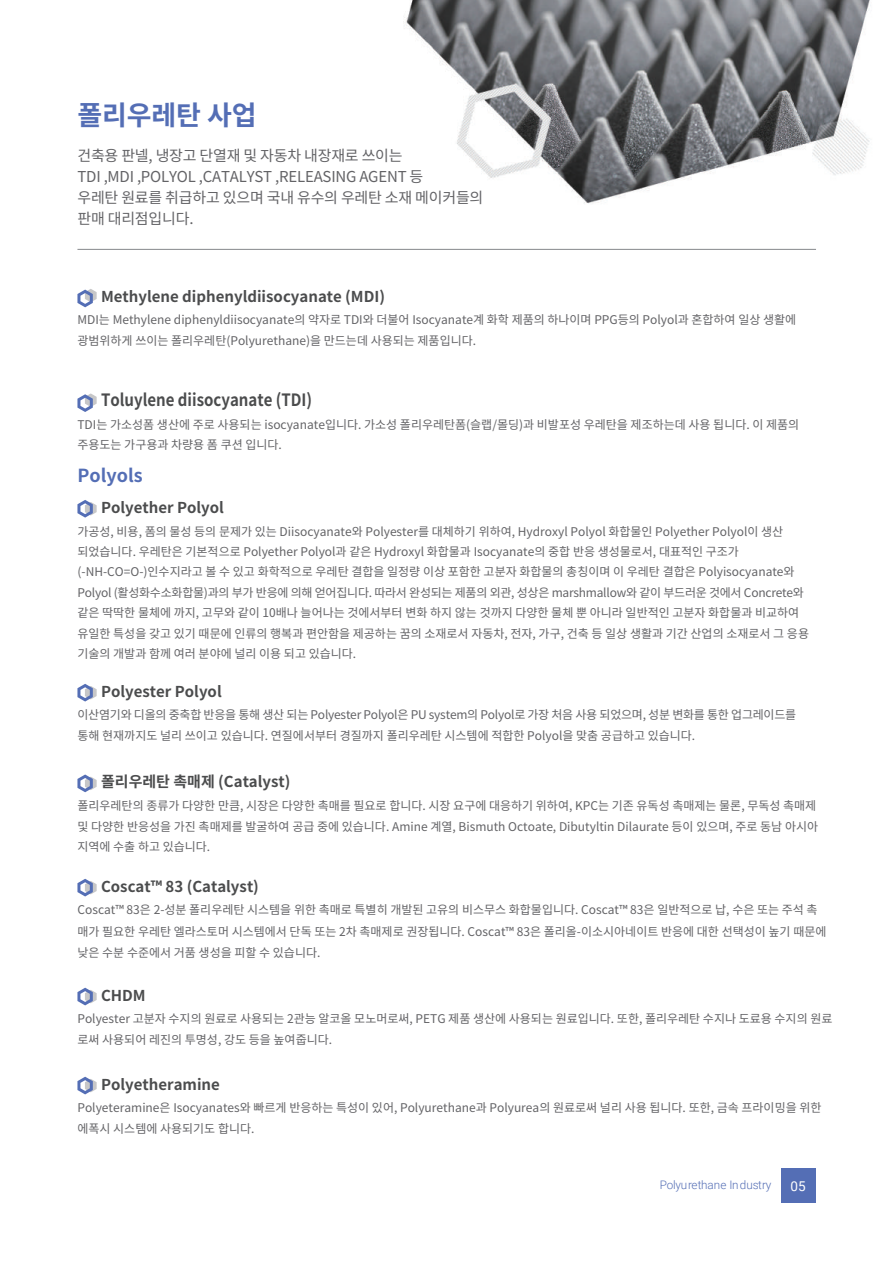
<style>
.page{position:relative;width:893px;height:1263px;background:#fff}
.page>*{position:absolute;margin:0;border:0;box-sizing:border-box;transform-origin:0 0}
.t1{font:700 27px "Noto Sans CJ Kkr";letter-spacing:-.005em;color:#546eb5}
.t2{font:700 18px "Noto Sans CJ Kkr";color:#546eb5}
.t3{font:700 16.95px "Noto Sans CJ Kkr";color:#4b4c4d;scale:.88 1}
.t4{font:700 15px "Noto Sans CJ Kkr";color:#4b4c4d}
.t5{font:15px/21px "Noto Sans CJ Kkr";letter-spacing:-.015em;color:#636366}
.t6{font:13.5px "Roboto";color:#fff}
.t7{font:12px/20.4px "Noto Sans CJ Kkr";color:#636366}
.t8{font:12px/20.4px "Noto Sans CJ Kkr";letter-spacing:-.02em;color:#636366}
.t9{font:300 11.7px "Roboto";letter-spacing:-.02em;color:#546eb5}
</style>
<div class="page">
<hr style="left:77px;top:249px;width:739px;height:1px;background:#86888b">
<div style="left:781px;top:1169px;width:34px;height:34px;background:#546eb5"></div>
<svg style="left:77px;top:289px;width:20px;height:18px"></svg>
<svg style="left:77px;top:393px;width:20px;height:19px"></svg>
<svg style="left:77px;top:500px;width:20px;height:18px"></svg>
<svg style="left:77px;top:684px;width:20px;height:17px"></svg>
<svg style="left:77px;top:774px;width:20px;height:18px"></svg>
<svg style="left:77px;top:879px;width:20px;height:17px"></svg>
<svg style="left:77px;top:988px;width:20px;height:17px"></svg>
<svg style="left:77px;top:1077px;width:20px;height:17px"></svg>
<img style="left:403px;top:0;width:468px;height:204px">
<h1 class="t1" style="left:77px;top:99px;width:181px">폴리우레탄 사업</h1>
<p class="t5" style="left:77px;top:145px;width:407px">건축용 판넬, 냉장고 단열재 및 자동차 내장재로 쓰이는<br>TDI ,MDI ,POLYOL ,CATALYST ,RELEASING AGENT 등<br>우레탄 원료를 취급하고 있으며 국내 유수의 우레탄 소재 메이커들의 판매 대리점입니다.</p>
<p class="t4" style="left:101px;top:288px;width:286px">Methylene diphenyldiisocyanate (MDI)</p>
<p class="t7" style="left:77px;top:310px;width:720px">MDI는 Methylene diphenyldiisocyanate의 약자로 TDI와 더불어 Isocyanate계 화학 제품의 하나이며 PPG등의 Polyol과 혼합하여 일상 생활에 광범위하게 쓰이는 폴리우레탄(Polyurethane)을 만드는데 사용되는 제품입니다.</p>
<h3 class="t3" style="left:101px;top:390px;width:241px">Toluylene diisocyanate (TDI)</h3>
<p class="t7" style="left:77px;top:414px;width:723px">TDI는 가소성폼 생산에 주로 사용되는 isocyanate입니다. 가소성 폴리우레탄폼(슬랩/몰딩)과 비발포성 우레탄을 제조하는데 사용 됩니다. 이 제품의 주용도는 가구용과 차량용 폼 쿠션 입니다.</p>
<h2 class="t2" style="left:77px;top:465px;width:67px">Polyols</h2>
<p class="t4" style="left:101px;top:499px;width:124px">Polyether Polyol</p>
<p class="t7" style="left:77px;top:521px;width:733px">가공성, 비용, 폼의 물성 등의 문제가 있는 Diisocyanate와 Polyester를 대체하기 위하여, Hydroxyl Polyol 화합물인 Polyether Polyol이 생산 되었습니다. 우레탄은 기본적으로 Polyether Polyol과 같은 Hydroxyl 화합물과 Isocyanate의 중합 반응 생성물로서, 대표적인 구조가 (-NH-CO=O-)인수지라고 볼 수 있고 화학적으로 우레탄 결합을 일정량 이상 포함한 고분자 화합물의 총칭이며 이 우레탄 결합은 Polyisocyanate와 Polyol (활성화수소화합물)과의 부가 반응에 의해 얻어집니다. 따라서 완성되는 제품의 외관, 성상은 marshmallow와 같이 부드러운 것에서 Concrete와 같은 딱딱한 물체에 까지, 고무와 같이 10배나 늘어나는 것에서부터 변화 하지 않는 것까지 다양한 물체 뿐 아니라 일반적인 고분자 화합물과 비교하여 유일한 특성을 갖고 있기 때문에 인류의 행복과 편안함을 제공하는 꿈의 소재로서 자동차, 전자, 가구, 건축 등 일상 생활과 기간 산업의 소재로서 그 응용 기술의 개발과 함께 여러 분야에 널리 이용 되고 있습니다.</p>
<p class="t4" style="left:101px;top:683px;width:122px">Polyester Polyol</p>
<p class="t8" style="left:77px;top:705px;width:720px">이산염기와 디올의 중축합 반응을 통해 생산 되는 Polyester Polyol은 PU system의 Polyol로 가장 처음 사용 되었으며, 성분 변화를 통한 업그레이드를 통해 현재까지도 널리 쓰이고 있습니다. 연질에서부터 경질까지 폴리우레탄 시스템에 적합한 Polyol을 맞춤 공급하고 있습니다.</p>
<p class="t4" style="left:101px;top:773px;width:191px">폴리우레탄 촉매제 (Catalyst)</p>
<p class="t7" style="left:77px;top:796px;width:742px">폴리우레탄의 종류가 다양한 만큼, 시장은 다양한 촉매를 필요로 합니다. 시장 요구에 대응하기 위하여, KPC는 기존 유독성 촉매제는 물론, 무독성 촉매제 및 다양한 반응성을 가진 촉매제를 발굴하여 공급 중에 있습니다. Amine 계열, Bismuth Octoate, Dibutyltin Dilaurate 등이 있으며, 주로 동남 아시아 지역에 수출 하고 있습니다.</p>
<p class="t4" style="left:101px;top:878px;width:159px">Coscat™ 83 (Catalyst)</p>
<p class="t7" style="left:77px;top:900px;width:750px;line-height:21px">Coscat™ 83은 2-성분 폴리우레탄 시스템을 위한 촉매로 특별히 개발된 고유의 비스무스 화합물입니다. Coscat™ 83은 일반적으로 납, 수은 또는 주석 촉 매가 필요한 우레탄 엘라스토머 시스템에서 단독 또는 2차 촉매제로 권장됩니다. Coscat™ 83은 폴리올-이소시아네이트 반응에 대한 선택성이 높기 때문에 낮은 수분 수준에서 거품 생성을 피할 수 있습니다.</p>
<p class="t4" style="left:101px;top:987px;width:46px">CHDM</p>
<p class="t7" style="left:77px;top:1009px;width:756px;line-height:21px">Polyester 고분자 수지의 원료로 사용되는 2관능 알코올 모노머로써, PETG 제품 생산에 사용되는 원료입니다. 또한, 폴리우레탄 수지나 도료용 수지의 원료 로써 사용되어 레진의 투명성, 강도 등을 높여줍니다.</p>
<p class="t4" style="left:101px;top:1076px;width:120px">Polyetheramine</p>
<p class="t7" style="left:77px;top:1098px;width:745px;line-height:21px">Polyeteramine은 Isocyanates와 빠르게 반응하는 특성이 있어, Polyurethane과 Polyurea의 원료로써 널리 사용 됩니다. 또한, 금속 프라이밍을 위한 에폭시 시스템에 사용되기도 합니다.</p>
<p class="t9" style="left:660px;top:1177px;width:113px">Polyurethane Industry</p>
<p class="t6" style="left:791px;top:1177px;width:17px">05</p>
</div>
